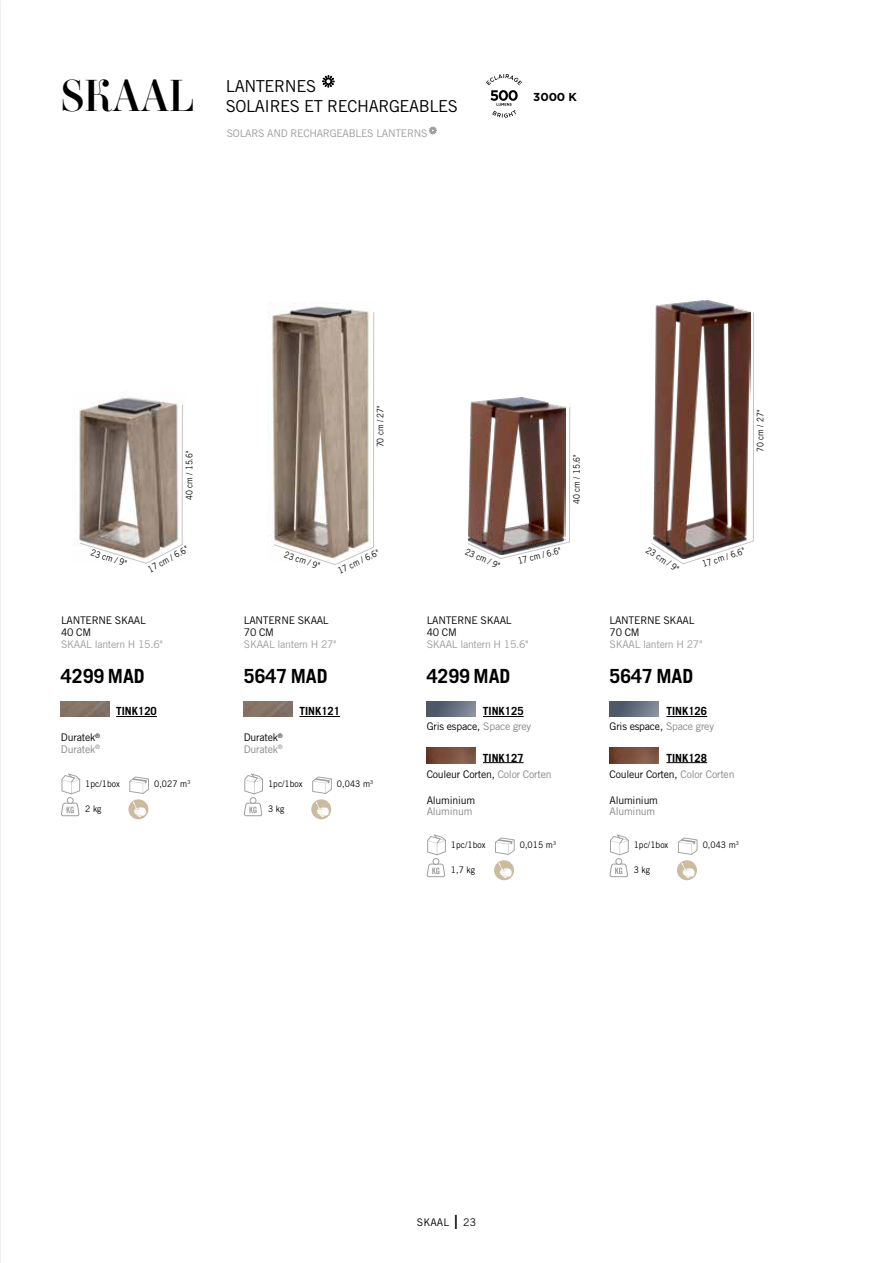
<style>
.page{position:relative;width:893px;height:1263px;background:#fff}
.page>*{position:absolute;margin:0;border:0;box-sizing:border-box;transform-origin:0 0}
.t1{font:600 44.1px "Ambroise Std";color:#000}
.t2{font:700 19.5px "Trade Gothic LT Std";color:#000}
.t3{font:16.5px/19.8px "Trade Gothic LT Std";letter-spacing:-.025em;color:#000}
.t4{font:700 11.55px "Gotham";color:#000}
.t5{font:700 11.25px "Trade Gothic LT Std";color:#000}
.t6{font:10.5px/12px "Trade Gothic LT Std";letter-spacing:-.02em;color:#000}
.t7{font:10.5px "Trade Gothic LT Std";letter-spacing:-.025em;color:#9d9d9c}
.t8{font:10.5px "Trade Gothic LT Std";letter-spacing:-.02em;color:#878787}
.t9{font:9px "Trade Gothic LT Std";color:#000;scale:.89 1}
.t10{font:9px "Trade Gothic LT Std";color:#000;scale:.95 1}
.s1{color:#878787}
.s2{font-size:19.5px}
</style>
<div class="page">
<img style="left:470px;top:397px;width:95px;height:10px">
<svg style="left:486px;top:74px;width:36px;height:44px"></svg>
<div style="left:427px;top:701px;width:48px;height:16px;background:linear-gradient(to right,#434e5e,#838b9b)"></div>
<div style="left:609px;top:701px;width:49px;height:16px;background:linear-gradient(to right,#424e5e,#848c9b)"></div>
<img style="left:427px;top:748px;width:48px;height:15px">
<img style="left:609px;top:748px;width:49px;height:15px">
<hr style="left:483px;top:716px;width:41px;height:1px;background:#000">
<hr style="left:666px;top:716px;width:41px;height:1px;background:#000">
<hr style="left:483px;top:762px;width:41px;height:1px;background:#000">
<hr style="left:666px;top:762px;width:41px;height:1px;background:#000">
<hr style="left:116px;top:716px;width:41px;height:1px;background:#000">
<hr style="left:299px;top:716px;width:41px;height:1px;background:#000">
<img style="left:61px;top:701px;width:49px;height:16px">
<img style="left:244px;top:701px;width:48px;height:16px">
<svg style="left:128px;top:799px;width:20px;height:20px"></svg>
<svg style="left:133px;top:802px;width:14px;height:15px"></svg>
<svg style="left:129px;top:776px;width:20px;height:18px"></svg>
<svg style="left:61px;top:773px;width:19px;height:44px"></svg>
<div style="left:311px;top:799px;width:20px;height:20px;background:#cbbba0;border-radius:50%"></div>
<svg style="left:316px;top:802px;width:13px;height:15px"></svg>
<svg style="left:312px;top:776px;width:20px;height:18px"></svg>
<svg style="left:243px;top:773px;width:20px;height:44px"></svg>
<div style="left:494px;top:860px;width:20px;height:20px;background:#cbbba0;border-radius:50%"></div>
<svg style="left:499px;top:863px;width:13px;height:15px"></svg>
<svg style="left:495px;top:837px;width:20px;height:18px"></svg>
<svg style="left:426px;top:834px;width:20px;height:44px"></svg>
<div style="left:677px;top:860px;width:20px;height:20px;background:#cbbba0;border-radius:50%"></div>
<svg style="left:681px;top:863px;width:14px;height:15px"></svg>
<svg style="left:678px;top:837px;width:19px;height:18px"></svg>
<svg style="left:609px;top:834px;width:20px;height:44px"></svg>
<svg style="left:322px;top:75px;width:12px;height:12px"></svg>
<img style="left:73px;top:397px;width:104px;height:149px">
<svg style="left:80px;top:404px;width:103px;height:160px"></svg>
<img style="left:267px;top:303px;width:108px;height:233px">
<svg style="left:273px;top:312px;width:101px;height:253px"></svg>
<svg style="left:468px;top:407px;width:102px;height:152px"></svg>
<img style="left:655px;top:301px;width:95px;height:11px">
<svg style="left:651px;top:312px;width:103px;height:252px"></svg>
<svg style="left:429px;top:127px;width:8px;height:7px"></svg>
<h1 class="t1" style="left:61px;top:68px;width:135px">SKAAL</h1>
<h3 class="t3" style="left:226px;top:76px;width:234px">LANTERNES<br>SOLAIRES ET RECHARGEABLES</h3>
<p class="t7" style="left:227px;top:127px;width:202px">SOLARS AND RECHARGEABLES LANTERNS</p>
<p class="t4" style="left:533px;top:89px;width:45px">3000 K</p>
<p class="t9" style="left:184px;top:500px;width:57px;rotate:-90deg">40 cm / 15.6"</p>
<p class="t9" style="left:375px;top:447px;width:49px;rotate:-90deg">70 cm / 27"</p>
<p class="t9" style="left:571px;top:504px;width:57px;rotate:-90deg">40 cm / 15.6"</p>
<p class="t9" style="left:755px;top:452px;width:49px;rotate:-90deg">70 cm / 27"</p>
<p class="t9" style="left:93px;top:547px;width:43px;rotate:18deg">23 cm / 9"</p>
<p class="t9" style="left:146px;top:565px;width:51px;rotate:-29deg">17 cm / 6.6"</p>
<p class="t9" style="left:286px;top:549px;width:43px;rotate:19deg">23 cm / 9"</p>
<p class="t9" style="left:336px;top:566px;width:51px;rotate:-25deg">17 cm / 6.6"</p>
<p class="t9" style="left:468px;top:546px;width:43px;rotate:24deg">23 cm / 9"</p>
<p class="t9" style="left:517px;top:555px;width:51px;rotate:-14deg">17 cm / 6.6"</p>
<p class="t9" style="left:650px;top:544px;width:43px;rotate:33deg">23 cm / 9"</p>
<p class="t9" style="left:701px;top:559px;width:51px;rotate:-18deg">17 cm / 6.6"</p>
<p class="t6" style="left:61px;top:614px;width:86px">LANTERNE SKAAL<br>40 CM</p>
<p class="t7" style="left:61px;top:638px;width:104px">SKAAL lantern H 15.6"</p>
<h2 class="t2" style="left:61px;top:664px;width:85px">4299 MAD</h2>
<p class="t6" style="left:244px;top:614px;width:86px">LANTERNE SKAAL<br>70 CM</p>
<p class="t7" style="left:244px;top:638px;width:94px">SKAAL lantern H 27"</p>
<h2 class="t2" style="left:244px;top:664px;width:85px">5647 MAD</h2>
<p class="t6" style="left:427px;top:614px;width:86px">LANTERNE SKAAL<br>40 CM</p>
<p class="t7" style="left:427px;top:638px;width:104px">SKAAL lantern H 15.6"</p>
<h2 class="t2" style="left:427px;top:664px;width:85px">4299 MAD</h2>
<p class="t6" style="left:609px;top:614px;width:86px">LANTERNE SKAAL<br>70 CM</p>
<p class="t7" style="left:609px;top:638px;width:94px">SKAAL lantern H 27"</p>
<h2 class="t2" style="left:609px;top:664px;width:85px">5647 MAD</h2>
<p class="t5" style="left:116px;top:704px;width:42px">TINK120</p>
<p class="t5" style="left:299px;top:704px;width:42px">TINK121</p>
<p class="t6" style="left:61px;top:732px;width:41px;line-height:11.2px">Duratek<sup>®<br></sup><span class="s1">Duratek</span><sup>®</sup></p>
<p class="t6" style="left:244px;top:732px;width:41px;line-height:11.2px">Duratek<sup>®<br></sup><span class="s1">Duratek</span><sup>®</sup></p>
<p class="t10" style="left:85px;top:779px;width:38px">1pc/1box</p>
<p class="t10" style="left:154px;top:778px;width:40px">0,027 m<sup>3</sup></p>
<p class="t10" style="left:85px;top:803px;width:19px">2 kg</p>
<p class="t10" style="left:268px;top:779px;width:38px">1pc/1box</p>
<p class="t10" style="left:337px;top:778px;width:40px">0,043 m<sup>3</sup></p>
<p class="t10" style="left:268px;top:803px;width:19px">3 kg</p>
<p class="t5" style="left:483px;top:704px;width:42px">TINK125</p>
<p class="t5" style="left:666px;top:704px;width:42px">TINK126</p>
<p class="t5" style="left:483px;top:751px;width:42px">TINK127</p>
<p class="t5" style="left:666px;top:751px;width:42px">TINK128</p>
<p class="t6" style="left:427px;top:720px;width:106px">Gris espace, <span class="s1">Space grey</span></p>
<p class="t6" style="left:427px;top:768px;width:126px">Couleur Corten, <span class="s1">Color Corten</span></p>
<p class="t6" style="left:609px;top:768px;width:126px">Couleur Corten, <span class="s1">Color Corten</span></p>
<p class="t6" style="left:609px;top:720px;width:106px">Gris espace, <span class="s1">Space grey</span></p>
<p class="t6" style="left:427px;top:794px;width:50px">Aluminium</p>
<p class="t8" style="left:427px;top:805px;width:47px">Aluminum</p>
<p class="t6" style="left:609px;top:794px;width:50px">Aluminium</p>
<p class="t8" style="left:609px;top:805px;width:47px">Aluminum</p>
<p class="t10" style="left:451px;top:840px;width:38px">1pc/1box</p>
<p class="t10" style="left:520px;top:839px;width:40px">0,015 m<sup>3</sup></p>
<p class="t10" style="left:451px;top:864px;width:27px">1,7 kg</p>
<p class="t10" style="left:634px;top:840px;width:38px">1pc/1box</p>
<p class="t10" style="left:703px;top:839px;width:40px">0,043 m<sup>3</sup></p>
<p class="t10" style="left:634px;top:864px;width:19px">3 kg</p>
<p class="t6" style="left:417px;top:1216px;width:61px">SKAAL <span class="s2">I</span> 23</p>
</div>
